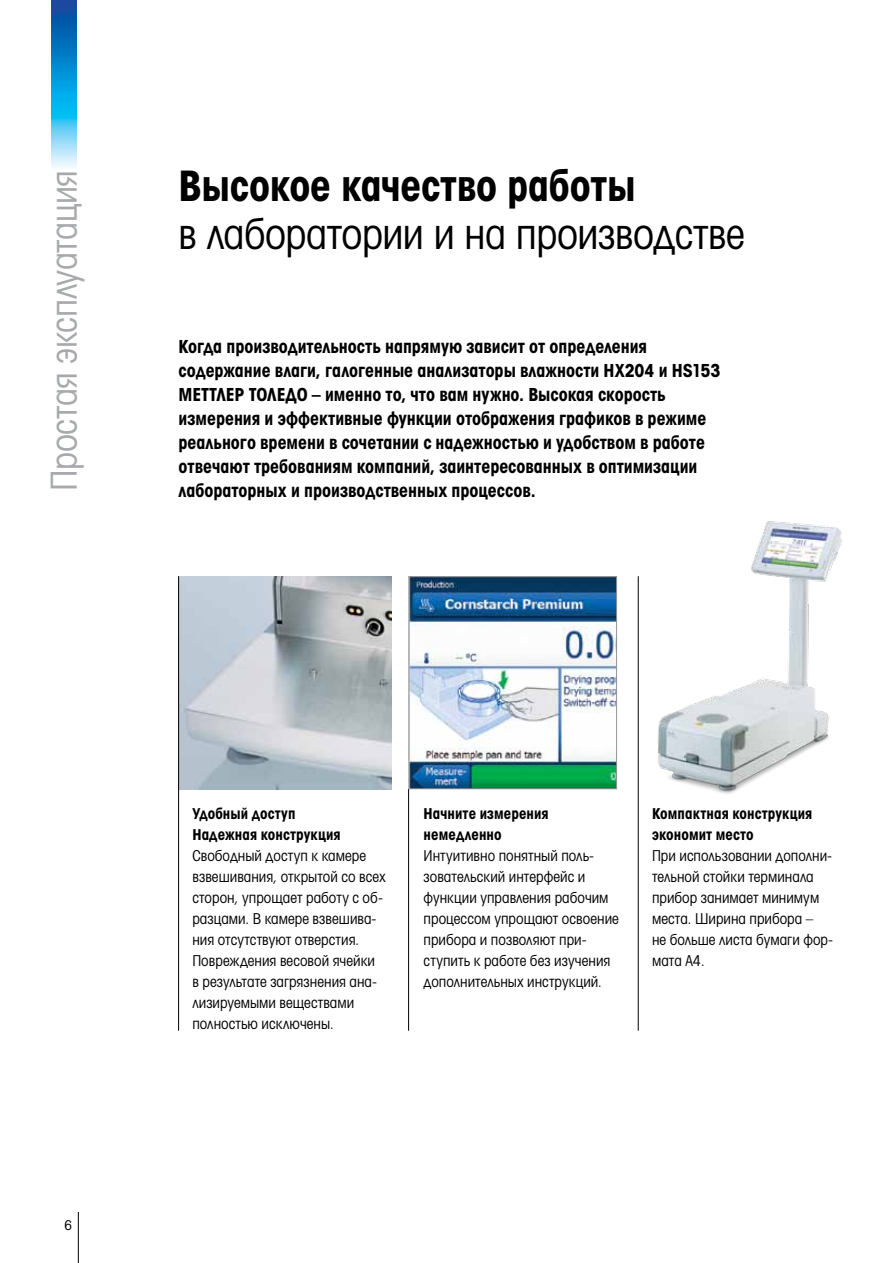
<style>
.page{position:relative;width:893px;height:1263px;background:#fff}
.page>*{position:absolute;margin:0;border:0;box-sizing:border-box;transform-origin:0 0}
.t1{font:42px "Avant Garde Gothic Cd Bk CITC";letter-spacing:-.01em;color:#000}
.t2{font:42px "Avant Garde Gothic Cd Bd CITC";letter-spacing:-.005em;color:#000}
.t3{font:36px "Avant Garde Gothic Cd Bk CITC";letter-spacing:-.015em;color:#a7a9ac}
.t4{font:18px/24px "Avant Garde Gothic Cd Bd CITC";color:#000}
.t5{font:15px/21px "Avant Garde Gothic Cd Bk CITC";color:#000}
.t6{font:15px/21px "Avant Garde Gothic Cd Bd CITC";letter-spacing:.005em;color:#000}
.t7{font:13.5px "Avant Garde Gothic Cd Bk CITC";color:#000}
</style>
<div class="page">
<hr style="left:78px;top:1212px;width:1px;height:51px;background:#000">
<img style="left:51px;top:0;width:26px;height:168px">
<img style="left:179px;top:576px;width:212px;height:213px">
<hr style="left:638px;top:576px;width:1px;height:455px;background:#000">
<img style="left:637px;top:521px;width:206px;height:305px">
<hr style="left:178px;top:576px;width:1px;height:455px;background:#000">
<hr style="left:408px;top:576px;width:1px;height:455px;background:#000">
<img style="left:411px;top:578px;width:204px;height:209px">
<div style="left:409px;top:576px;width:208px;height:213px;border:1px solid #939598"></div>
<h2 class="t3" style="left:41px;top:491px;width:322px;rotate:-90deg">Простая эксплуатация</h2>
<h1 class="t2" style="left:179px;top:158px;width:459px">Высокое качество работы</h1>
<h1 class="t1" style="left:179px;top:207px;width:568px">в лаборатории и на производстве</h1>
<p class="t4" style="left:179px;top:334px;width:543px">Когда производительность напрямую зависит от определения содержание влаги, галогенные анализаторы влажности HX204 и HS153<br>МЕТТЛЕР ТОЛЕДО – именно то, что вам нужно. Высокая скорость измерения и эффективные функции отображения графиков в режиме реального времени в сочетании с надежностью и удобством в работе отвечают требованиям компаний, заинтересованных в оптимизации лабораторных и производственных процессов.</p>
<p class="t7" style="left:65px;top:1217px;width:9px">6</p>
<p class="t6" style="left:192px;top:802px;width:150px">Удобный доступ<br>Надежная конструкция</p>
<p class="t5" style="left:192px;top:845px;width:195px">Свободный доступ к камере взвешивания, открытой со всех сторон, упрощает работу с об&shy;разцами. В камере взвешива&shy;ния отсутствуют отверстия.<br>Повреждения весовой ячейки<br>в результате загрязнения ана&shy;лизируемыми веществами полностью исключены.</p>
<p class="t6" style="left:424px;top:802px;width:127px">Начните измерения немедленно</p>
<p class="t5" style="left:424px;top:845px;width:197px">Интуитивно понятный поль&shy;зовательский интерфейс и функции управления рабочим процессом упрощают освоение прибора и позволяют при&shy;ступить к работе без изучения дополнительных инструкций.</p>
<p class="t6" style="left:652px;top:802px;width:162px">Компактная конструкция экономит место</p>
<p class="t5" style="left:652px;top:845px;width:183px">При использовании дополни&shy;тельной стойки терминала прибор занимает минимум места. Ширина прибора –<br>не больше листа бумаги фор&shy;мата A4.</p>
</div>
